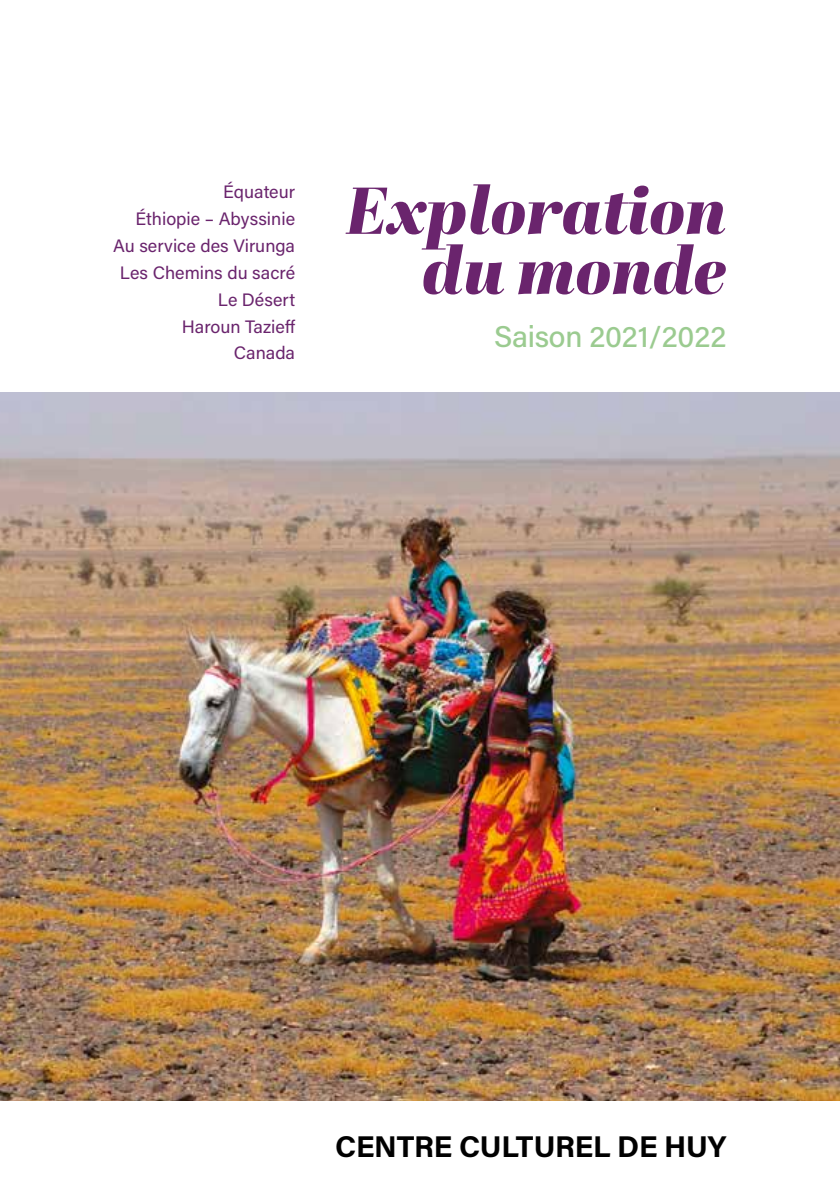
<style>
.page{position:relative;width:840px;height:1191px;background:#fff}
.page>*{position:absolute;margin:0;border:0;box-sizing:border-box;transform-origin:0 0}
.t1{font:italic 66px/60px "Abril Fatface";color:#6a246d;text-align:right}
.t2{font:30px "Acumin Variable Concept";letter-spacing:-.01em;color:#000}
.t3{font:30px "Acumin Variable Concept";letter-spacing:-.01em;color:#9bcb90}
.t4{font:18px/26.8px "Acumin Pro";color:#6a246d;text-align:right}
</style>
<div class="page">
<img style="left:0;top:392px;width:839px;height:708px">
<p class="t4" style="left:113px;top:178px;width:183px">Équateur<br>Éthiopie – Abyssinie<br>Au service des Virunga<br>Les Chemins du sacré<br>Le Désert<br>Haroun Tazieff<br>Canada</p>
<h1 class="t1" style="left:346px;top:178px;width:381px">Exploration du monde</h1>
<h2 class="t3" style="left:494px;top:316px;width:234px">Saison 2021/2022</h2>
<h2 class="t2" style="left:335px;top:1125px;width:392px">CENTRE CULTUREL DE HUY</h2>
</div>
